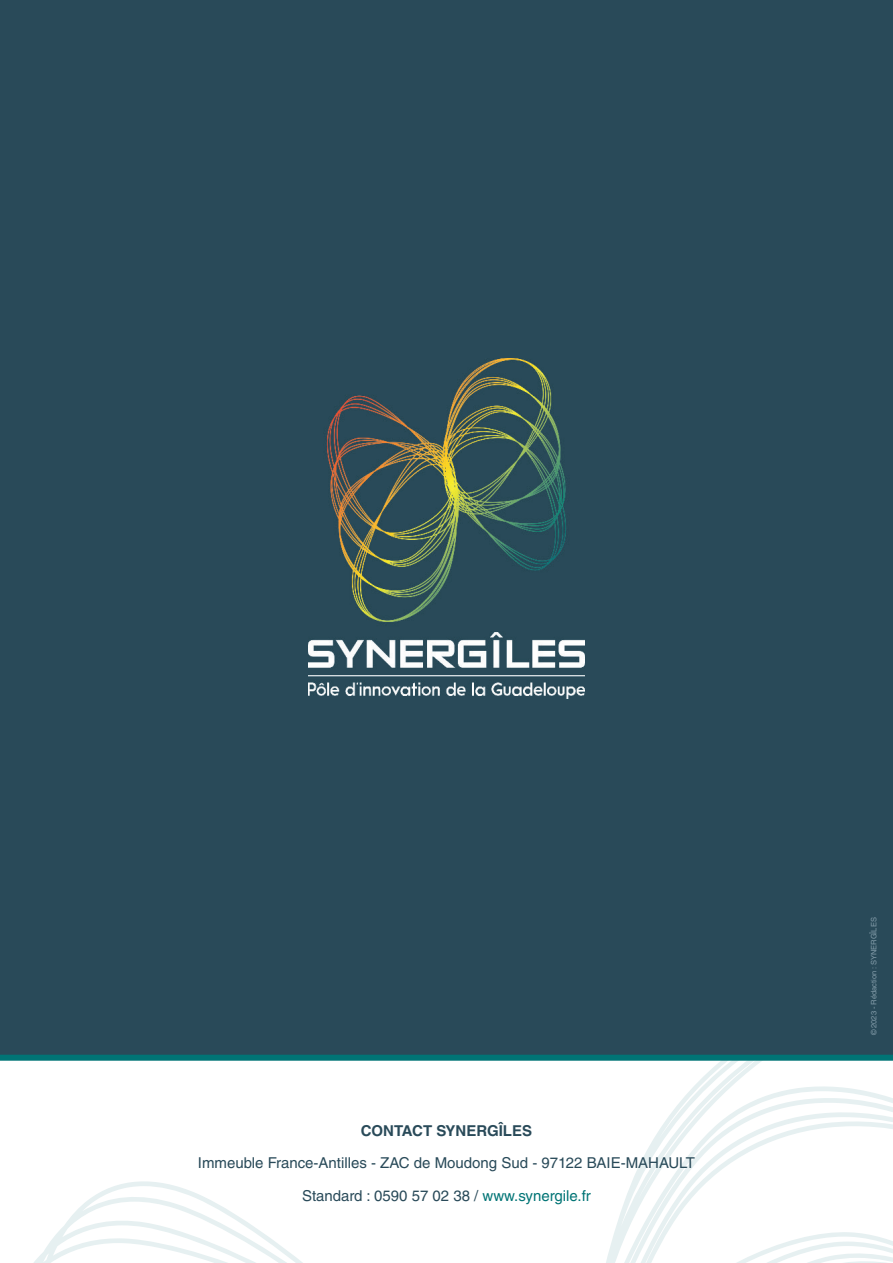
<style>
.page{position:relative;width:893px;height:1263px;background:#294a59}
.page>*{position:absolute;margin:0;border:0;box-sizing:border-box;transform-origin:0 0}
.t1{font:15px/32.2px "Helvetica LT Std";color:#294a59;text-align:center}
.t2{font:700 15px "Helvetica LT Std";color:#294a59}
.t3{font:7.5px "Helvetica LT Std";color:#839ca9}
.s1{color:#007475}
</style>
<div class="page">
<svg style="left:0;top:1055px;width:893px;height:208px;background:#f5f9f9"></svg>
<img style="left:308px;top:358px;width:277px;height:340px">
<p class="t2" style="left:361px;top:1122px;width:173px">CONTACT SYNERGÎLES</p>
<p class="t1" style="left:198px;top:1147px;width:499px">Immeuble France-Antilles - ZAC de Moudong Sud - 97122 BAIE-MAHAULT<br>Standard : 0590 57 02 38 / <span class="s1">www.synergile.fr</span></p>
<p class="t3" style="left:869px;top:1035px;width:120px;rotate:-90deg">© 2023 - Rédaction : SYNERGÎLES</p>
</div>
